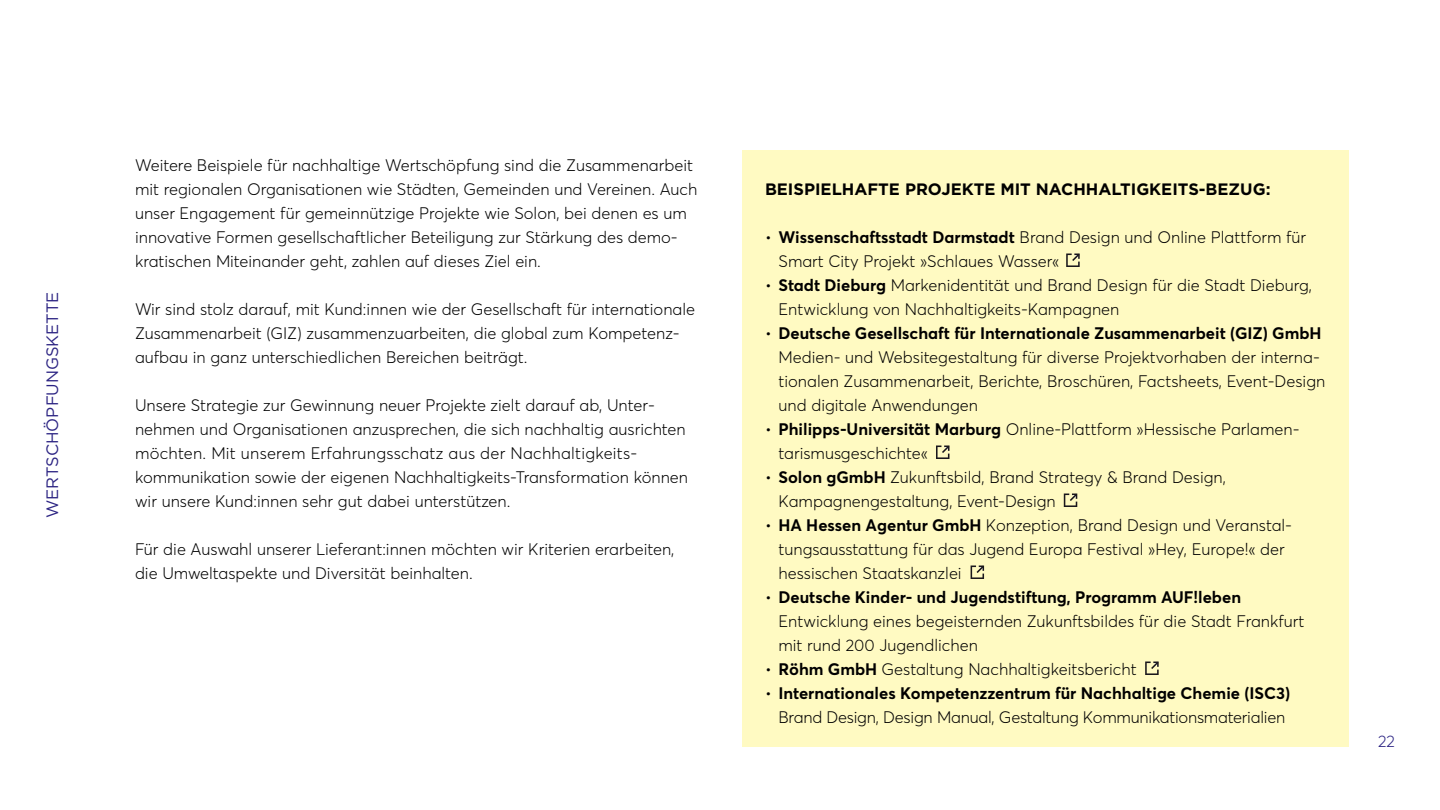
<style>
.page{position:relative;width:1440px;height:810px;background:#fff}
.page>*{position:absolute;margin:0;border:0;box-sizing:border-box;transform-origin:0 0}
.t1{font:300 16.5px/24px "Averta";color:#000}
.t2{font:700 16.5px "Gotham";color:#000}
.t3{font:16.5px "Gotham";color:#2c2483}
.t4{font:300 16.5px "Averta";color:#2c2483}
.s1{font-weight:700}
</style>
<div class="page">
<div style="left:742px;top:150px;width:607px;height:597px;background:#fffac2"></div>
<svg style="left:1064px;top:494px;width:13px;height:13px"></svg>
<svg style="left:1145px;top:662px;width:14px;height:13px"></svg>
<svg style="left:936px;top:446px;width:14px;height:13px"></svg>
<svg style="left:1066px;top:254px;width:14px;height:13px"></svg>
<svg style="left:971px;top:566px;width:13px;height:13px"></svg>
<p class="t3" style="left:42px;top:518px;width:228px;rotate:-90deg">WERTSCHÖPFUNGSKETTE</p>
<p class="t1" style="left:135px;top:153px;width:564px">Weitere Beispiele für nachhaltige Wertschöpfung sind die Zusammenarbeit mit regionalen Organisationen wie Städten, Gemeinden und Vereinen. Auch unser Engagement für gemeinnützige Projekte wie Solon, bei denen es um innovative Formen gesellschaftlicher Beteiligung zur Stärkung des demo&shy;kratischen Miteinander geht, zahlen auf dieses Ziel ein.</p>
<p class="t1" style="left:135px;top:297px;width:562px">Wir sind stolz darauf, mit Kund:innen wie der Gesellschaft für internationale<br>Zusammenarbeit (GIZ) zusammenzuarbeiten, die global zum Kompetenz&shy;aufbau in ganz unterschiedlichen Bereichen beiträgt.</p>
<p class="t1" style="left:135px;top:393px;width:555px">Unsere Strategie zur Gewinnung neuer Projekte zielt darauf ab, Unter&shy;nehmen und Organisationen anzusprechen, die sich nachhaltig ausrichten möchten. Mit unserem Erfahrungsschatz aus der Nachhaltigkeits&shy;kommunikation sowie der eigenen Nachhaltigkeits-Transformation können wir unsere Kund:innen sehr gut dabei unterstützen.</p>
<p class="t1" style="left:135px;top:537px;width:541px">Für die Auswahl unserer Lieferant:innen möchten wir Kriterien erarbeiten, die Umweltaspekte und Diversität beinhalten.</p>
<p class="t2" style="left:765px;top:178px;width:507px">BEISPIELHAFTE PROJEKTE MIT NACHHALTIGKEITS-BEZUG:</p>
<p class="t1" style="left:778px;top:225px;width:529px;text-indent:-13px">• <span class="s1">Wissenschaftsstadt Darmstadt</span> Brand Design und Online Plattform für<br>Smart City Projekt »Schlaues Wasser«</p>
<p class="t1" style="left:778px;top:273px;width:535px;text-indent:-13px">• <span class="s1">Stadt Dieburg</span> Markenidentität und Brand Design für die Stadt Dieburg,<br>Entwicklung von Nachhaltigkeits-Kampagnen</p>
<p class="t1" style="left:778px;top:321px;width:548px;text-indent:-13px">• <span class="s1">Deutsche Gesellschaft für Internationale Zusammenarbeit (GIZ) GmbH </span>Medien- und Websitegestaltung für diverse Projektvorhaben der interna&shy;tionalen Zusammenarbeit, Berichte, Broschüren, Factsheets, Event-Design und digitale Anwendungen</p>
<p class="t1" style="left:778px;top:417px;width:521px;text-indent:-13px">• <span class="s1">Philipps-Universität Marburg</span> Online-Plattform »Hessische Parlamen&shy;tarismusgeschichte«</p>
<p class="t1" style="left:778px;top:465px;width:449px;text-indent:-13px">• <span class="s1">Solon gGmbH</span> Zukunftsbild, Brand Strategy &amp; Brand Design,<br>Kampagnengestaltung, Event-Design</p>
<p class="t1" style="left:778px;top:513px;width:515px;text-indent:-13px">• <span class="s1">HA Hessen Agentur GmbH</span> Konzeption, Brand Design und Veranstal&shy;tungsausstattung für das Jugend Europa Festival »Hey, Europe!« der hessischen Staatskanzlei</p>
<p class="t1" style="left:778px;top:585px;width:528px;text-indent:-13px">• <span class="s1">Deutsche Kinder- und Jugendstiftung, Programm AUF!leben<br></span>Entwicklung eines begeisternden Zukunftsbildes für die Stadt Frankfurt mit rund 200 Jugendlichen</p>
<p class="t1" style="left:765px;top:657px;width:373px">• <span class="s1">Röhm GmbH</span> Gestaltung Nachhaltigkeitsbericht</p>
<p class="t1" style="left:765px;top:681px;width:527px;text-align:center">• <span class="s1">Internationales Kompetenzzentrum für Nachhaltige Chemie (ISC3)<br></span>Brand Design, Design Manual, Gestaltung Kommunikationsmaterialien</p>
<p class="t4" style="left:1378px;top:731px;width:18px">22</p>
</div>
